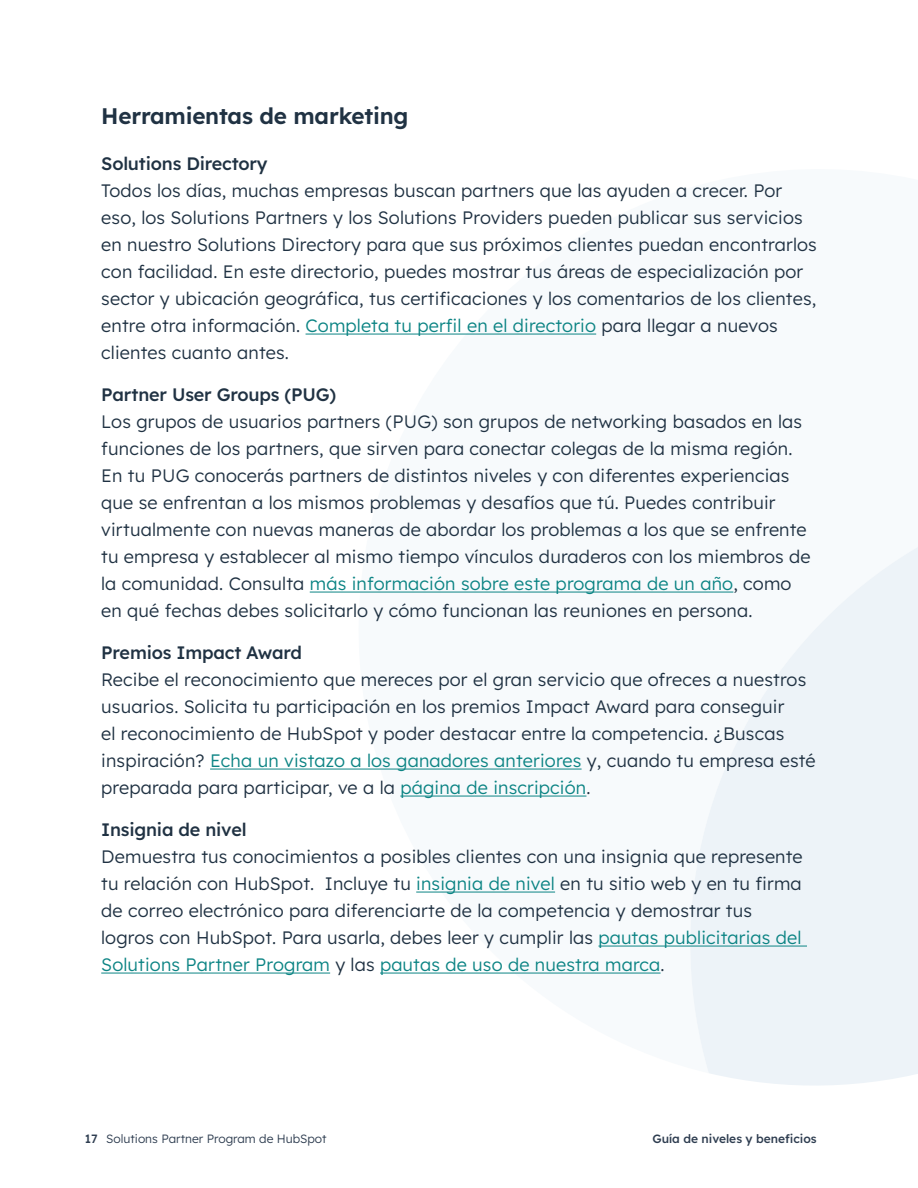
<style>
.page{position:relative;width:918px;height:1188px;background:#fff}
.page>*{position:absolute;margin:0;border:0;box-sizing:border-box;transform-origin:0 0}
.t1{font:600 22.5px "Lexend Deca";letter-spacing:-.01em;color:#203243}
.t2{font:300 18px/27px "Lexend Deca";letter-spacing:.01em;color:#203243}
.t3{font:500 18px "Lexend Deca";letter-spacing:-.01em;color:#203243}
.t4{font:300 12px "Lexend Deca";color:#2e3d50}
.t5{font:500 12px "Lexend Deca";color:#2e3d50}
.s1{color:#0c8484}
.s2{font-weight:500}
</style>
<div class="page">
<svg style="left:664px;top:547px;width:254px;height:539px;fill:#edf3f8"></svg>
<hr style="left:306px;top:334px;width:290px;height:1px;background:#0c8484">
<hr style="left:310px;top:592px;width:423px;height:1px;background:#0c8484">
<hr style="left:210px;top:769px;width:372px;height:1px;background:#0c8484">
<hr style="left:400px;top:796px;width:186px;height:1px;background:#0c8484">
<hr style="left:416px;top:892px;width:139px;height:1px;background:#0c8484">
<hr style="left:598px;top:946px;width:209px;height:1px;background:#0c8484">
<hr style="left:101px;top:973px;width:229px;height:1px;background:#0c8484">
<hr style="left:380px;top:973px;width:281px;height:1px;background:#0c8484">
<p class="t1" style="left:101px;top:99px;width:309px">Herramientas de marketing</p>
<p class="t3" style="left:101px;top:151px;width:168px">Solutions Directory</p>
<p class="t2" style="left:101px;top:176px;width:717px">Todos los días, muchas empresas buscan partners que las ayuden a crecer. Por eso, los Solutions Partners y los Solutions Providers pueden publicar sus servicios en nuestro Solutions Directory para que sus próximos clientes puedan encontrarlos con facilidad. En este directorio, puedes mostrar tus áreas de especialización por sector y ubicación geográfica, tus certificaciones y los comentarios de los clientes, entre otra información. <span class="s1">Completa tu perfil en el directorio</span> para llegar a nuevos clientes cuanto antes.</p>
<p class="t3" style="left:101px;top:382px;width:236px">Partner User Groups (PUG)</p>
<p class="t2" style="left:101px;top:407px;width:711px">Los grupos de usuarios partners (PUG) son grupos de networking basados en las funciones de los partners, que sirven para conectar colegas de la misma región.<br>En tu PUG conocerás partners de distintos niveles y con diferentes experiencias que se enfrentan a los mismos problemas y desafíos que tú. Puedes contribuir virtualmente con nuevas maneras de abordar los problemas a los que se enfrente tu empresa y establecer al mismo tiempo vínculos duraderos con los miembros de la comunidad. Consulta <span class="s1">más información sobre este programa de un año</span>, como en qué fechas debes solicitarlo y cómo funcionan las reuniones en persona.</p>
<p class="t3" style="left:101px;top:640px;width:202px">Premios Impact Award</p>
<p class="t2" style="left:101px;top:665px;width:716px">Recibe el reconocimiento que mereces por el gran servicio que ofreces a nuestros usuarios. Solicita tu participación en los premios Impact Award para conseguir<br>el reconocimiento de HubSpot y poder destacar entre la competencia. ¿Buscas inspiración? <span class="s1">Echa un vistazo a los ganadores anteriores</span> y, cuando tu empresa esté preparada para participar, ve a la <span class="s1">página de inscripción</span>.</p>
<p class="t3" style="left:101px;top:817px;width:147px">Insignia de nivel</p>
<p class="t2" style="left:101px;top:842px;width:703px">Demuestra tus conocimientos a posibles clientes con una insignia que represente tu relación con HubSpot. Incluye tu <span class="s1">insignia de nivel</span> en tu sitio web y en tu firma de correo electrónico para diferenciarte de la competencia y demostrar tus logros con HubSpot. Para usarla, debes leer y cumplir las <span class="s1">pautas publicitarias del Solutions Partner Program</span> y las <span class="s1">pautas de uso de nuestra marca</span>.</p>
<p class="t4" style="left:85px;top:1130px;width:243px"><span class="s2">17</span> Solutions Partner Program de HubSpot</p>
<p class="t5" style="left:652px;top:1130px;width:166px">Guía de niveles y beneficios</p>
</div>
